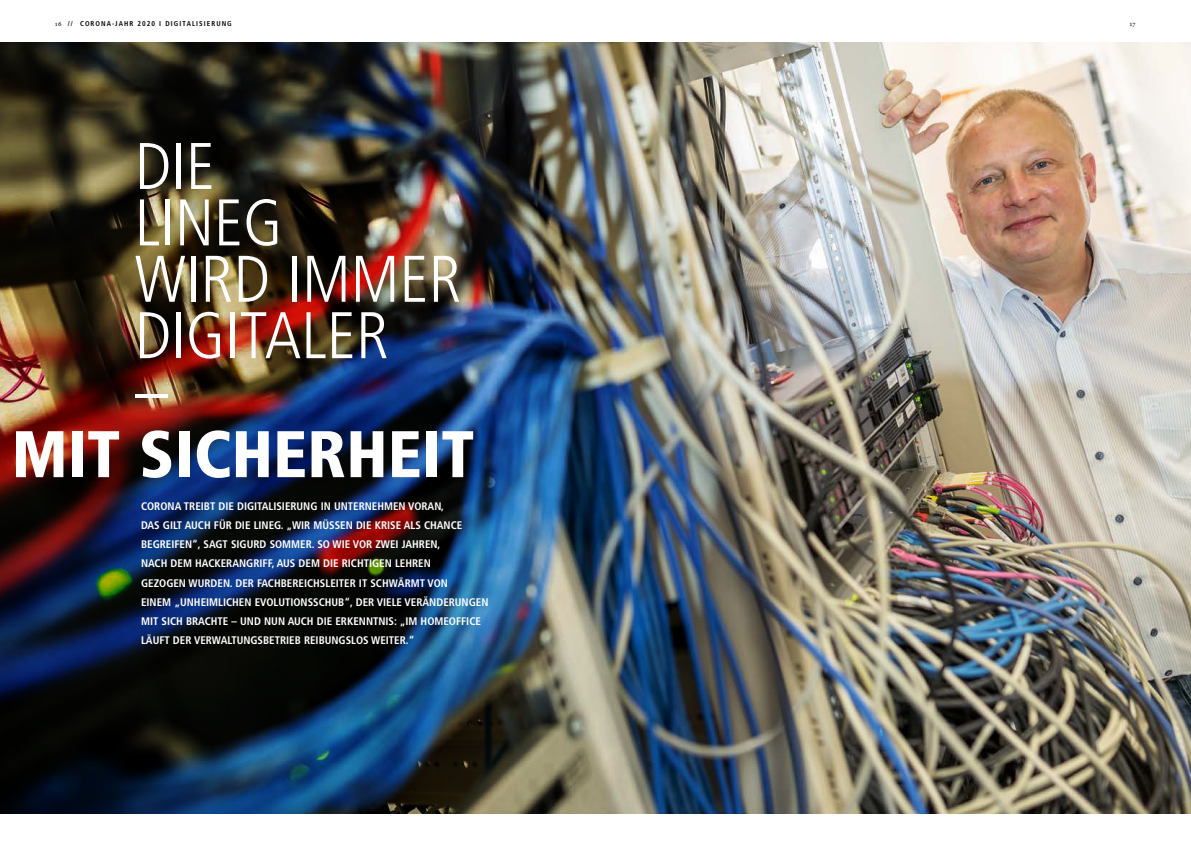
<style>
.page{position:relative;width:1191px;height:842px;background:#fff}
.page>*{position:absolute;margin:0;border:0;box-sizing:border-box;transform-origin:0 0}
.t1{font:300 condensed 65.8px/56.4px "Frutiger";color:#fff}
.t2{font:900 condensed 65.8px "Frutiger";color:#fff}
.t3{font:700 condensed 11px/19.1px "Frutiger";color:#fff}
.t4{font:700 condensed 7px "Frutiger";letter-spacing:.15em;color:#000}
.t5{font:7px "Minion Pro";color:#000}
.s1{font-family:"Minion Pro";font-weight:400;font-stretch:normal}
</style>
<div class="page">
<img style="left:0;top:43px;width:1191px;height:771px">
<p class="t4" style="left:55px;top:19px;width:178px"><span class="s1">16</span> // CORONA-JAHR 2020 I DIGITALISIERUNG</p>
<p class="t5" style="left:1129px;top:19px;width:7px">17</p>
<h1 class="t1" style="left:135px;top:139px;width:328px">DIE<br>LINEG<br>WIRD IMMER<br>DIGITALER<br>–</h1>
<h1 class="t2" style="left:12px;top:415px;width:464px">MIT SICHERHEIT</h1>
<p class="t3" style="left:141px;top:497px;width:349px">CORONA TREIBT DIE DIGITALISIERUNG IN UNTERNEHMEN VORAN,<br>DAS GILT AUCH FÜR DIE LINEG. „WIR MÜSSEN DIE KRISE ALS CHANCE BEGREIFEN“, SAGT SIGURD SOMMER. SO WIE VOR ZWEI JAHREN,<br>NACH DEM HACKERANGRIFF, AUS DEM DIE RICHTIGEN LEHREN<br>GEZOGEN WURDEN. DER FACHBEREICHSLEITER IT SCHWÄRMT VON<br>EINEM „UNHEIMLICHEN EVOLUTIONSSCHUB“, DER VIELE VERÄNDERUNGEN MIT SICH BRACHTE – UND NUN AUCH DIE ERKENNTNIS: „IM HOMEOFFICE LÄUFT DER VERWALTUNGSBETRIEB REIBUNGSLOS WEITER.“</p>
</div>
